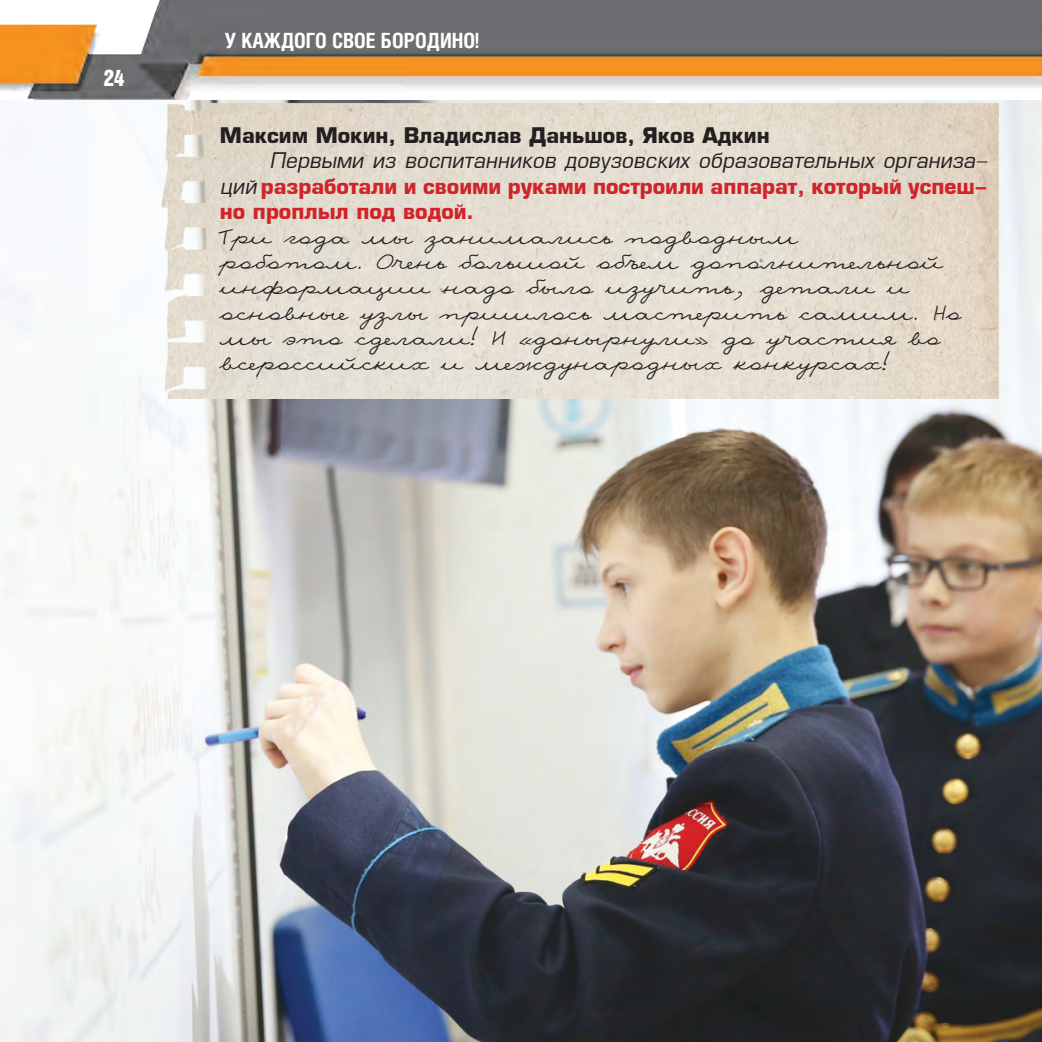
<style>
.page{position:relative;width:1042px;height:1042px;background:#fff}
.page>*{position:absolute;margin:0;border:0;box-sizing:border-box;transform-origin:0 0}
.t1{font:22.75px "Bastion Kontrast";color:#fff}
.t2{font:21px/25.2px "Nina CTT";color:#231f20}
.t3{font:700 21px/25.2px "Europe";color:#d1232a;text-align:justify}
.t4{font:700 21px "Europe";color:#231f20}
.t5{font:700 21px "Helios Cond";color:#fff}
.s1{font-weight:400;font-style:italic;color:#231f20}
</style>
<div class="page">
<img style="left:0;top:0;width:1042px;height:100px">
<img style="left:0;top:100px;width:1042px;height:942px">
<img style="left:149px;top:81px;width:853px;height:317px">
<p class="t1" style="left:104px;top:66px;width:22px">24</p>
<p class="t5" style="left:225px;top:28px;width:256px">У КАЖДОГО СВОЕ БОРОДИНО!</p>
<p class="t4" style="left:220px;top:123px;width:551px">Максим Мокин, Владислав Даньшов, Яков Адкин</p>
<p class="t3" style="left:220px;top:148px;width:769px;text-indent:50px"><span class="s1">Первыми из воспитанников довузовских образовательных организа&shy;ций</span> разработали и своими руками построили аппарат, который успеш&shy;но проплыл под водой.</p>
<p class="t2" style="left:220px;top:225px;width:743px">Три года мы занимались подводным<br>роботом. Очень большой объем дополнительной информации надо было изучить, детали и основные узлы пришлось мастерить самим. Но мы это сделали! И «донырнули» до участия во всероссийских и международных конкурсах!</p>
</div>
